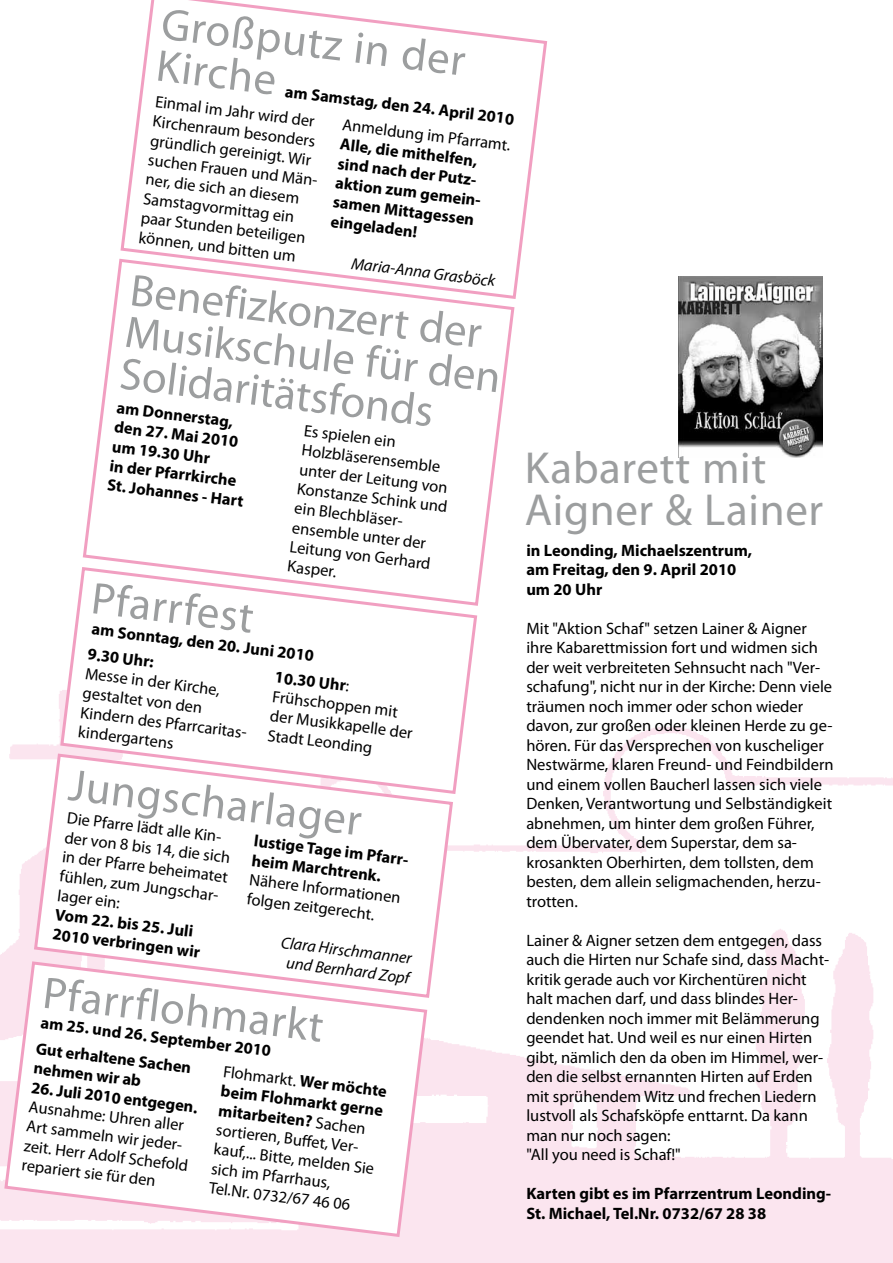
<style>
.page{position:relative;width:893px;height:1263px;background:#fff}
.page>*{position:absolute;margin:0;border:0;box-sizing:border-box;transform-origin:0 0}
.t1{font:45px/42px "Myriad Pro";letter-spacing:.015em;color:#9c9e9f}
.t2{font:16.5px/19.5px "Myriad Pro";color:#000}
.t3{font:700 16.5px/19.5px "Myriad Pro";color:#000}
.t4{font:italic 16.5px/19.5px "Myriad Pro";color:#000;text-align:center}
.s1{font-weight:700}
</style>
<div class="page">
<img style="left:0;top:336px;width:893px;height:927px">
<svg style="left:81px;top:263px;width:435px;height:344px"></svg>
<svg style="left:119px;top:0;width:429px;height:301px"></svg>
<svg style="left:59px;top:565px;width:420px;height:231px"></svg>
<svg style="left:32px;top:752px;width:423px;height:247px"></svg>
<img style="left:679px;top:277px;width:144px;height:180px">
<svg style="left:3px;top:960px;width:426px;height:279px"></svg>
<h1 class="t1" style="left:164px;top:2px;width:307px;rotate:7deg">Großputz in der<br>Kirche</h1>
<p class="t2" style="left:157px;top:92px;width:172px;rotate:7deg">Einmal im Jahr wird der<br>Kirchenraum besonders gründlich gereinigt. Wir suchen Frauen und Män&shy;ner, die sich an diesem<br>Samstagvormittag ein paar Stunden beteiligen können, und bitten um</p>
<p class="t3" style="left:287px;top:81px;width:232px;rotate:7deg">am Samstag, den 24. April 2010</p>
<p class="t2" style="left:344px;top:115px;width:171px;rotate:7deg">Anmeldung im Pfarramt.</p>
<p class="t3" style="left:341px;top:134px;width:148px;rotate:7deg">Alle, die mithelfen, sind nach der Putz&shy;aktion zum gemein&shy;samen Mittagessen eingeladen!</p>
<p class="t4" style="left:353px;top:253px;width:146px;rotate:7deg">Maria-Anna Grasböck</p>
<h1 class="t1" style="left:133px;top:268px;width:380px;rotate:7deg">Benefizkonzert der<br>Musikschule für den<br>Solidaritätsfonds</h1>
<p class="t3" style="left:118px;top:397px;width:138px;rotate:7deg">am Donnerstag, den 27. Mai 2010 um 19.30 Uhr<br>in der Pfarrkirche<br>St. Johannes - Hart</p>
<p class="t2" style="left:305px;top:420px;width:153px;rotate:7deg">Es spielen ein<br>Holzbläserensemble unter der Leitung von<br>Konstanze Schink und ein Blechbläser&shy;ensemble unter der<br>Leitung von Gerhard<br>Kasper.</p>
<h1 class="t1" style="left:94px;top:576px;width:164px;rotate:7deg">Pfarrfest</h1>
<p class="t3" style="left:89px;top:644px;width:68px;rotate:7deg">9.30 Uhr:</p>
<p class="t2" style="left:87px;top:663px;width:169px;rotate:7deg">Messe in der Kirche, gestaltet von den<br>Kindern des Pfarrcaritas&shy;kindergartens</p>
<p class="t2" style="left:276px;top:667px;width:145px;rotate:7deg"><span class="s1">10.30 Uhr</span>:<br>Frühschoppen mit der Musikkapelle der<br>Stadt Leonding</p>
<p class="t3" style="left:93px;top:619px;width:225px;rotate:7deg">am Sonntag, den 20. Juni 2010</p>
<h1 class="t1" style="left:72px;top:763px;width:296px;rotate:7deg">Jungscharlager</h1>
<p class="t2" style="left:68px;top:808px;width:168px;rotate:7deg">Die Pfarre lädt alle Kin&shy;der von 8 bis 14, die sich in der Pfarre beheimatet fühlen, zum Jungschar&shy;lager ein:</p>
<p class="t3" style="left:56px;top:904px;width:150px;rotate:7deg">Vom 22. bis 25. Juli<br>2010 verbringen wir</p>
<p class="t3" style="left:256px;top:830px;width:157px;rotate:7deg">lustige Tage im Pfarr&shy;heim Marchtrenk.</p>
<p class="t2" style="left:251px;top:869px;width:154px;rotate:7deg">Nähere Informationen folgen zeitgerecht.</p>
<p class="t4" style="left:282px;top:932px;width:133px;rotate:7deg">Clara Hirschmanner und Bernhard Zopf</p>
<h1 class="t1" style="left:46px;top:971px;width:284px;rotate:7deg">Pfarrflohmarkt</h1>
<p class="t3" style="left:37px;top:1038px;width:158px;rotate:7deg">Gut erhaltene Sachen nehmen wir ab</p>
<p class="t3" style="left:42px;top:1012px;width:233px;rotate:7deg">am 25. und 26. September 2010</p>
<p class="t2" style="left:225px;top:1061px;width:166px;rotate:7deg">Flohmarkt. <span class="s1">Wer möchte beim Flohmarkt gerne mitarbeiten?</span> Sachen sortieren, Buff et, Ver&shy;kauf,... Bitte, melden Sie sich im Pfarrhaus,<br>Tel.Nr. 0732/67 46 06</p>
<p class="t3" style="left:33px;top:1077px;width:169px;rotate:7deg">26. Juli 2010 entgegen.</p>
<p class="t2" style="left:30px;top:1097px;width:167px;rotate:7deg">Ausnahme: Uhren aller<br>Art sammeln wir jeder&shy;zeit. Herr Adolf Schefold repariert sie für den</p>
<h1 class="t1" style="left:525px;top:446px;width:300px">Kabarett mit<br>Aigner &amp; Lainer</h1>
<p class="t3" style="left:526px;top:540px;width:227px">in Leonding, Michaelszentrum, am Freitag, den 9. April 2010 um 20 Uhr</p>
<p class="t2" style="left:526px;top:618px;width:309px">Mit "Aktion Schaf" setzen Lainer &amp; Aigner ihre Kabarettmission fort und widmen sich der weit verbreiteten Sehnsucht nach "Ver&shy;schafung", nicht nur in der Kirche: Denn viele träumen noch immer oder schon wieder davon, zur großen oder kleinen Herde zu ge&shy;hören. Für das Versprechen von kuscheliger Nestwärme, klaren Freund- und Feindbildern und einem vollen Baucherl lassen sich viele Denken, Verantwortung und Selbständigkeit abnehmen, um hinter dem großen Führer, dem Übervater, dem Superstar, dem sa&shy;krosankten Oberhirten, dem tollsten, dem besten, dem allein seligmachenden, herzu&shy;trotten.</p>
<p class="t2" style="left:526px;top:930px;width:304px">Lainer &amp; Aigner setzen dem entgegen, dass auch die Hirten nur Schafe sind, dass Macht&shy;kritik gerade auch vor Kirchentüren nicht halt machen darf, und dass blindes Her&shy;dendenken noch immer mit Belämmerung geendet hat. Und weil es nur einen Hirten gibt, nämlich den da oben im Himmel, wer&shy;den die selbst ernannten Hirten auf Erden mit sprühendem Witz und frechen Liedern lustvoll als Schafsköpfe enttarnt. Da kann man nur noch sagen:<br>"All you need is Schaf!"</p>
<p class="t3" style="left:526px;top:1183px;width:306px">Karten gibt es im Pfarrzentrum Leonding-<br>St. Michael, Tel.Nr. 0732/67 28 38</p>
</div>
